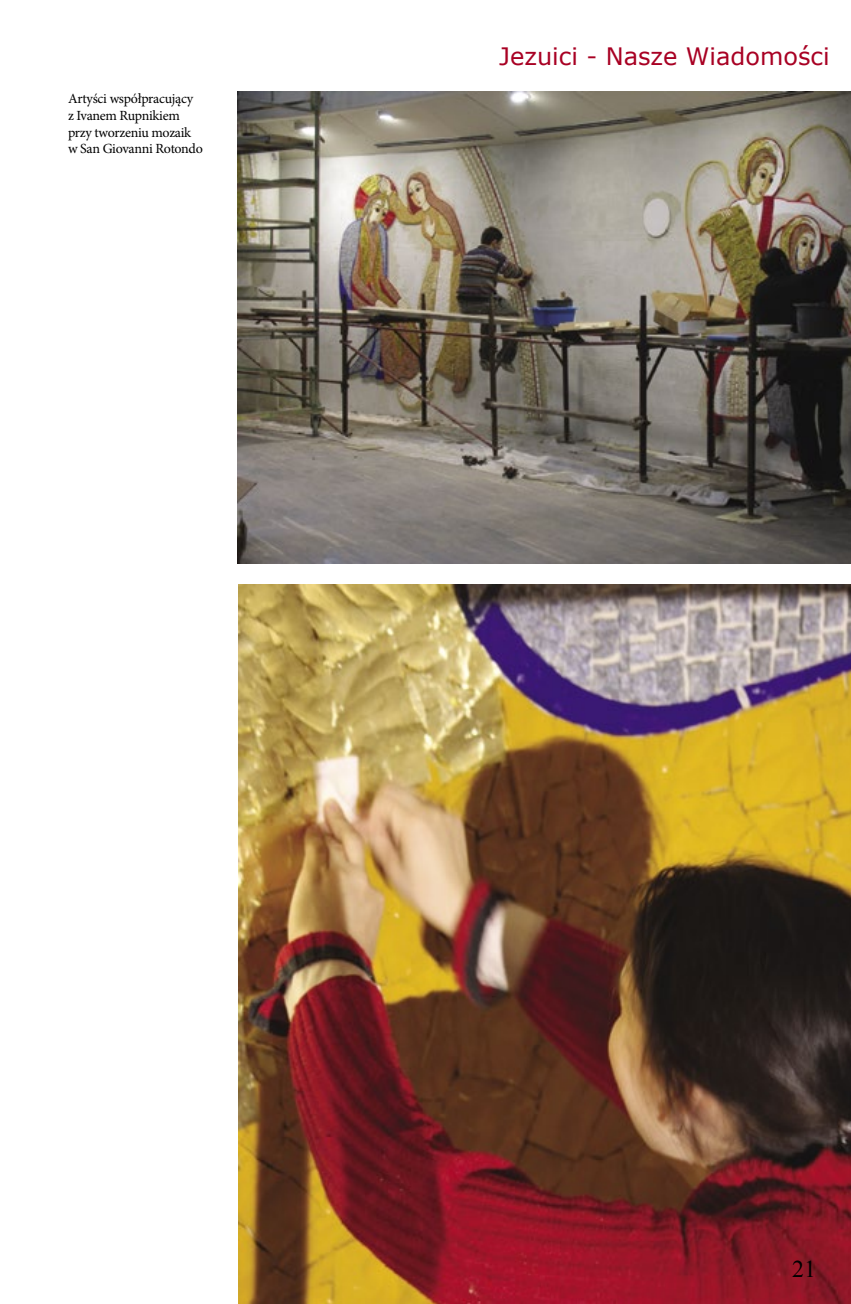
<style>
.page{position:relative;width:851px;height:1304px;background:#fff}
.page>*{position:absolute;margin:0;border:0;box-sizing:border-box;transform-origin:0 0}
.t1{font:24px "Verdana";color:#a80023}
.t2{font:24px "Times New Roman";color:#000}
.t3{font:14px/16.8px "Minion Pro";letter-spacing:-.02em;color:#000}
</style>
<div class="page">
<img style="left:238px;top:585px;width:612px;height:719px">
<img style="left:238px;top:92px;width:612px;height:472px">
<p class="t3" style="left:68px;top:90px;width:136px">Artyści współpracujący<br>z Ivanem Rupnikiem przy tworzeniu mozaik w San Giovanni Rotondo</p>
<h1 class="t1" style="left:499px;top:40px;width:332px">Jezuici - Nasze Wiadomości</h1>
<h1 class="t2" style="left:791px;top:1253px;width:25px">21</h1>
</div>
